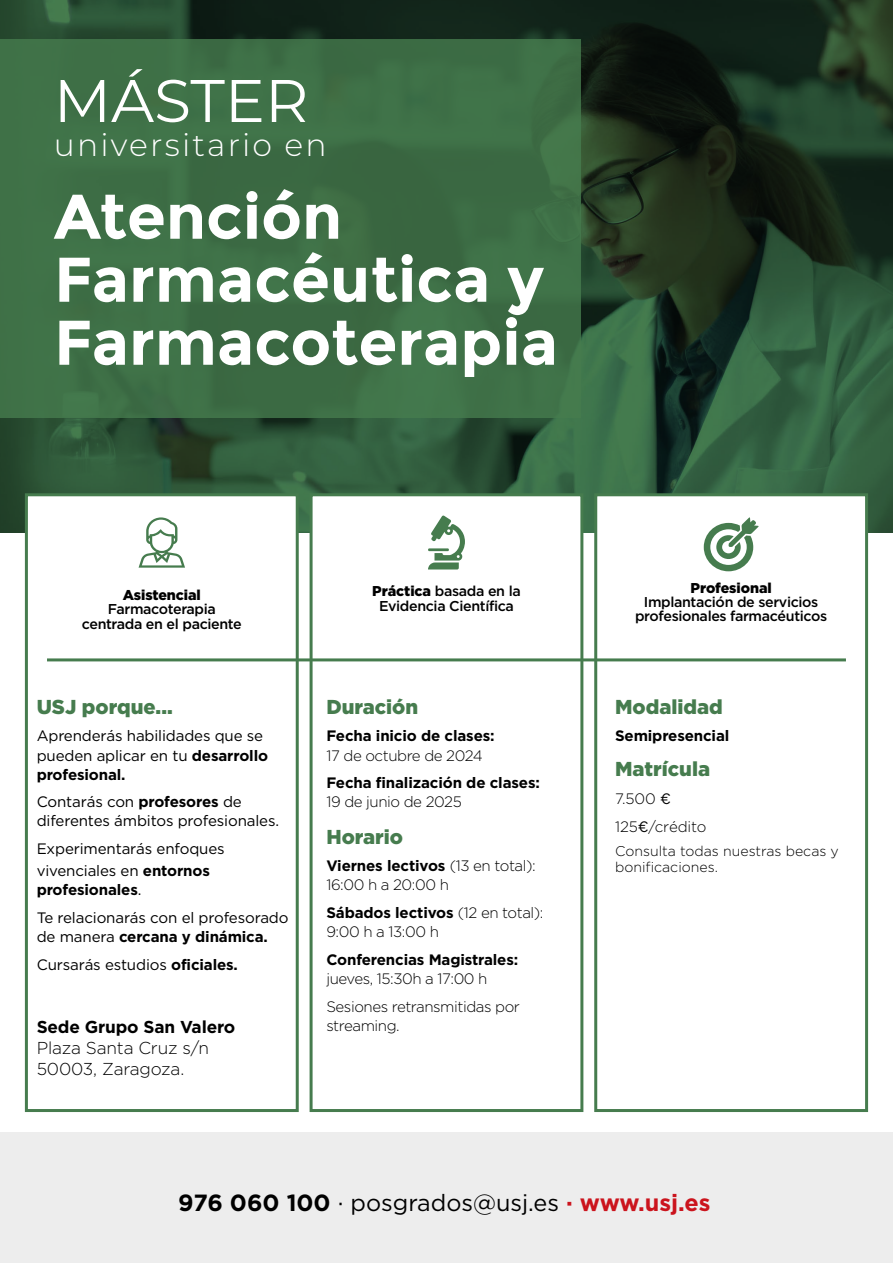
<style>
.page{position:relative;width:893px;height:1263px;background:#fff}
.page>*{position:absolute;margin:0;border:0;box-sizing:border-box;transform-origin:0 0}
.t1{font:700 63px/63px "Montserrat";color:#fff}
.t2{font:60px "Montserrat";color:#fff}
.t3{font:300 31.5px "Montserrat";letter-spacing:.07em;color:#fff}
.t4{font:23.4px "Gotham";color:#000}
.t5{font:900 20.1px "Gotham";color:#467c4e}
.t6{font:300 17.25px/20.7px "Gotham";letter-spacing:-.01em;color:#000}
.t7{font:700 17.25px "Gotham";letter-spacing:-.01em;color:#000}
.t8{font:15.15px/19px "Gotham";letter-spacing:-.01em;color:#000}
.t9{font:300 15.15px/19px "Gotham";letter-spacing:-.03em;color:#000}
.t10{font:700 15.15px/27.8px "Gotham";letter-spacing:-.01em;color:#000}
.t11{font:300 15.15px/27.8px "Gotham";letter-spacing:-.01em;color:#000}
.t12{font:500 14.25px/14.2px "Gotham";letter-spacing:-.025em;color:#000;text-align:center}
.t13{font:900 14.25px "Gotham";letter-spacing:-.005em;color:#000}
.t14{font:300 14.1px/16px "Gotham";color:#000}
.s1{font-weight:700}
.s2{font-weight:400}
.s3{font-weight:900}
.s4{font-weight:700;color:#cb141d}
</style>
<div class="page">
<svg style="left:0;top:0;width:893px;height:533px;background:#24432c"></svg>
<div style="left:0;top:39px;width:580px;height:378px;background:#3e7047"></div>
<div style="left:0;top:1133px;width:893px;height:130px;background:#ededed"></div>
<div style="left:25px;top:493px;width:274px;height:619px;background:#fff;border:3px solid #467c4e"></div>
<div style="left:310px;top:493px;width:273px;height:619px;background:#fff;border:3px solid #467c4e"></div>
<div style="left:594px;top:493px;width:274px;height:619px;background:#fff;border:3px solid #467c4e"></div>
<hr style="left:47px;top:658px;width:799px;height:3px;background:#467c4e">
<svg style="left:428px;top:516px;width:37px;height:53px"></svg>
<svg style="left:704px;top:517px;width:55px;height:54px"></svg>
<svg style="left:139px;top:517px;width:46px;height:51px"></svg>
<h2 class="t2" style="left:54px;top:59px;width:256px">MÁSTER</h2>
<h3 class="t3" style="left:54px;top:124px;width:274px">universitario en</h3>
<h1 class="t1" style="left:54px;top:185px;width:506px">Atención<br>Farmacéutica y<br>Farmacoterapia</h1>
<p class="t13" style="left:123px;top:587px;width:80px">Asistencial</p>
<p class="t12" style="left:82px;top:602px;width:161px">Farmacoterapia centrada en el paciente</p>
<h3 class="t5" style="left:37px;top:695px;width:138px">USJ porque...</h3>
<p class="t8" style="left:37px;top:726px;width:233px">Aprenderás habilidades que se pueden aplicar en tu <span class="s1">desarrollo profesional.</span></p>
<p class="t8" style="left:37px;top:792px;width:244px">Contarás con <span class="s1">profesores</span> de diferentes ámbitos profesionales.</p>
<p class="t8" style="left:37px;top:837px;width:189px;line-height:22px">Experimentarás enfoques vivenciales en <span class="s1">entornos</span></p>
<p class="t8" style="left:37px;top:876px;width:253px;line-height:27.8px"><span class="s1">profesionales</span>.<br>Te relacionarás con el profesorado</p>
<p class="t10" style="left:37px;top:922px;width:233px"><span class="s2">de manera</span> cercana y dinámica.<br><span class="s2">Cursarás estudios</span> oficiales.</p>
<p class="t7" style="left:37px;top:1017px;width:200px">Sede Grupo San Valero</p>
<p class="t6" style="left:37px;top:1037px;width:174px">Plaza Santa Cruz s/n<br>50003, Zaragoza.</p>
<p class="t12" style="left:372px;top:584px;width:150px"><span class="s3">Práctica</span> basada en la<br>Evidencia Científica</p>
<p class="t13" style="left:691px;top:580px;width:83px">Profesional</p>
<p class="t12" style="left:635px;top:595px;width:194px">Implantación de servicios profesionales farmacéuticos</p>
<h3 class="t5" style="left:326px;top:695px;width:93px">Duración</h3>
<p class="t10" style="left:326px;top:722px;width:170px">Fecha inicio de clases:</p>
<p class="t9" style="left:326px;top:745px;width:158px">17 de octubre de 2024</p>
<p class="t10" style="left:326px;top:768px;width:215px">Fecha finalización de clases:</p>
<p class="t9" style="left:326px;top:792px;width:137px">19 de junio de 2025</p>
<h3 class="t5" style="left:326px;top:825px;width:78px">Horario</h3>
<p class="t9" style="left:326px;top:856px;width:211px"><span class="s1">Viernes lectivos</span> (13 en total):<br>16:00 h a 20:00 h</p>
<p class="t9" style="left:326px;top:903px;width:219px"><span class="s1">Sábados lectivos</span> (12 en total):<br>9:00 h a 13:00 h</p>
<p class="t10" style="left:326px;top:945px;width:193px">Conferencias Magistrales:</p>
<p class="t9" style="left:326px;top:964px;width:195px;line-height:27.8px">jueves, 15:30h a 17:00 h<br>Sesiones retransmitidas por</p>
<p class="t9" style="left:326px;top:1016px;width:75px">streaming.</p>
<h3 class="t5" style="left:615px;top:695px;width:109px">Modalidad</h3>
<p class="t10" style="left:615px;top:722px;width:116px">Semipresencial</p>
<h3 class="t5" style="left:615px;top:757px;width:97px">Matrícula</h3>
<p class="t11" style="left:615px;top:784px;width:93px">7.500 <span class="s2">¤<br></span>125<span class="s2">¤</span>/crédito</p>
<p class="t14" style="left:615px;top:843px;width:225px">Consulta todas nuestras becas y bonificaciones.</p>
<h3 class="t4" style="left:178px;top:1189px;width:534px"><span class="s1">976 060 100</span> · posgrados@usj.es <span class="s4">· www.usj.es</span></h3>
</div>
